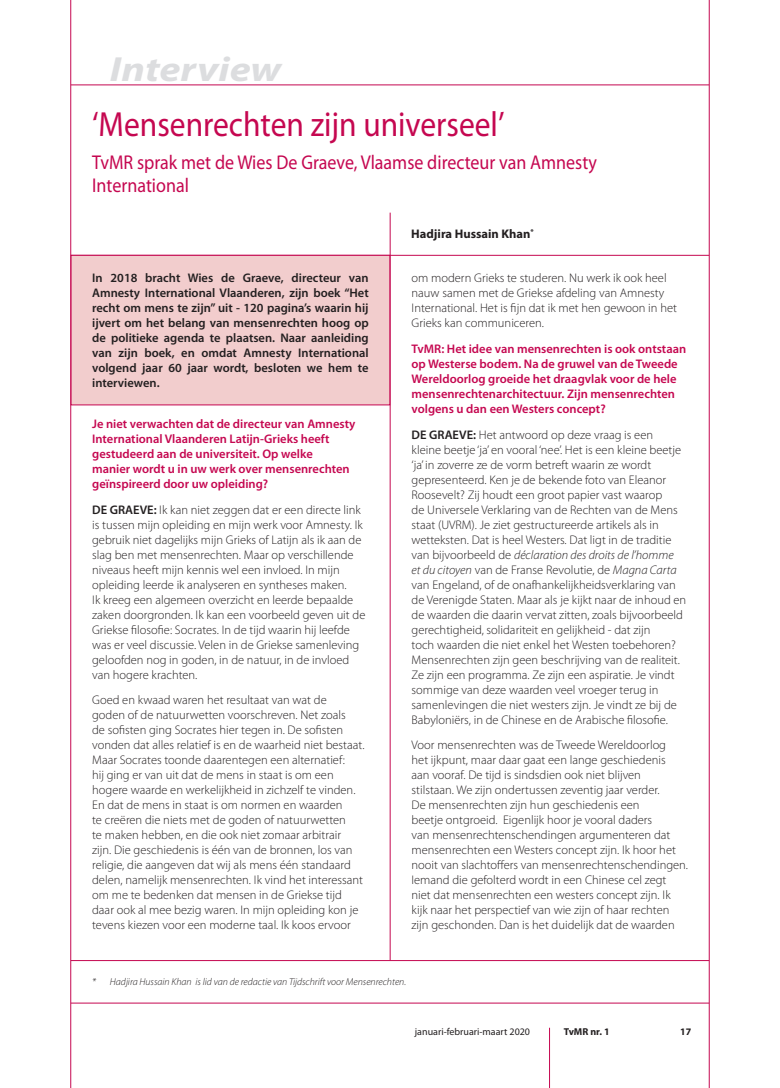
<style>
.page{position:relative;width:780px;height:1088px;background:#fff}
.page>*{position:absolute;margin:0;border:0;box-sizing:border-box;transform-origin:0 0}
.t1{font:35px "Myriad Pro";color:#c50750;scale:.9 1}
.t2{font:italic 700 35px "Myriad Pro";color:#dcdddf;scale:1.2 1}
.t3{font:20px/22.5px "Myriad Pro";color:#c50750;scale:.9 1}
.t4{font:300 12.5px/15px "Myriad Pro";color:#231f20}
.t5{font:600 12.5px/15px "Myriad Pro";color:#c50750}
.t6{font:600 12.5px/15px "Myriad Pro";color:#231f20;text-align:justify}
.t7{font:700 12.5px "Myriad Pro";color:#231f20}
.t8{font:italic 300 10px "Myriad Pro";color:#231f20}
.t9{font:10px "Myriad Pro";color:#231f20}
.t10{font:700 10px "Myriad Pro";color:#231f20}
.s1{font-weight:600}
.s2{font-style:italic}
</style>
<div class="page">
<hr style="left:70px;top:0;width:1px;height:1088px;background:#c50750">
<hr style="left:709px;top:0;width:1px;height:1088px;background:#c50750">
<hr style="left:71px;top:85px;width:638px;height:1px;background:#c50750">
<hr style="left:71px;top:1003px;width:638px;height:1px;background:#c50750">
<hr style="left:549px;top:1028px;width:1px;height:60px;background:#c50750">
<hr style="left:390px;top:213px;width:1px;height:747px;background:#c50750">
<hr style="left:71px;top:960px;width:638px;height:1px;background:#c50750">
<hr style="left:71px;top:255px;width:638px;height:1px;background:#c50750">
<div style="left:71px;top:255px;width:319px;height:150px;background:#f2cdcd;border:1px solid #c50750"></div>
<h1 class="t2" style="left:110px;top:47px;width:144px">Interview</h1>
<h1 class="t1" style="left:92px;top:103px;width:460px">‘Mensenrechten zijn universeel’</h1>
<h2 class="t3" style="left:92px;top:151px;width:562px">TvMR sprak met de Wies De Graeve, Vlaamse directeur van Amnesty<br>International</h2>
<p class="t6" style="left:92px;top:270px;width:278px">In 2018 bracht Wies de Graeve, directeur van Amnesty International Vlaanderen, zijn boek “Het recht om mens te zijn” uit - 120 pagina’s waarin hij ijvert om het belang van mensenrechten hoog op de politieke agenda te plaatsen. Naar aanleiding van zijn boek, en omdat Amnesty International volgend jaar 60 jaar wordt, besloten we hem te interviewen.</p>
<p class="t5" style="left:92px;top:416px;width:265px">Je niet verwachten dat de directeur van Amnesty International Vlaanderen Latijn-Grieks heeft gestudeerd aan de universiteit. Op welke<br>manier wordt u in uw werk over mensenrechten geïnspireerd door uw opleiding?</p>
<p class="t4" style="left:92px;top:502px;width:275px"><span class="s1">DE GRAEVE:</span> Ik kan niet zeggen dat er een directe link is tussen mijn opleiding en mijn werk voor Amnesty. Ik gebruik niet dagelijks mijn Grieks of Latijn als ik aan de slag ben met mensenrechten. Maar op verschillende niveaus heeft mijn kennis wel een invloed. In mijn opleiding leerde ik analyseren en syntheses maken.<br>Ik kreeg een algemeen overzicht en leerde bepaalde zaken doorgronden. Ik kan een voorbeeld geven uit de Griekse filosofie: Socrates. In de tijd waarin hij leefde was er veel discussie. Velen in de Griekse samenleving geloofden nog in goden, in de natuur, in de invloed van hogere krachten.</p>
<p class="t4" style="left:92px;top:692px;width:274px">Goed en kwaad waren het resultaat van wat de<br>goden of de natuurwetten voorschreven. Net zoals<br>de sofisten ging Socrates hier tegen in. De sofisten vonden dat alles relatief is en de waarheid niet bestaat.<br>Maar Socrates toonde daarentegen een alternatief:<br>hij ging er van uit dat de mens in staat is om een hogere waarde en werkelijkheid in zichzelf te vinden.<br>En dat de mens in staat is om normen en waarden<br>te creëren die niets met de goden of natuurwetten<br>te maken hebben, en die ook niet zomaar arbitrair<br>zijn. Die geschiedenis is één van de bronnen, los van religie, die aangeven dat wij als mens één standaard delen, namelijk mensenrechten. Ik vind het interessant om me te bedenken dat mensen in de Griekse tijd daar ook al mee bezig waren. In mijn opleiding kon je tevens kiezen voor een moderne taal. Ik koos ervoor</p>
<p class="t7" style="left:411px;top:226px;width:124px">Hadjira Hussain Khan<sup>*</sup></p>
<p class="t4" style="left:411px;top:270px;width:267px">om modern Grieks te studeren. Nu werk ik ook heel nauw samen met de Griekse afdeling van Amnesty International. Het is fijn dat ik met hen gewoon in het Grieks kan communiceren.</p>
<p class="t5" style="left:411px;top:341px;width:276px">TvMR: Het idee van mensenrechten is ook ontstaan op Westerse bodem. Na de gruwel van de Tweede Wereldoorlog groeide het draagvlak voor de hele mensenrechtenarchitectuur. Zijn mensenrechten volgens u dan een Westers concept?</p>
<p class="t4" style="left:411px;top:427px;width:276px"><span class="s1">DE GRAEVE:</span> Het antwoord op deze vraag is een<br>kleine beetje ‘ja’ en vooral ‘nee’. Het is een kleine beetje ‘ja’ in zoverre ze de vorm betreft waarin ze wordt gepresenteerd. Ken je de bekende foto van Eleanor Roosevelt? Zij houdt een groot papier vast waarop<br>de Universele Verklaring van de Rechten van de Mens staat (UVRM). Je ziet gestructureerde artikels als in wetteksten. Dat is heel Westers. Dat ligt in de traditie van bijvoorbeeld de <span class="s2">déclaration des droits de l’homme<br>et du citoyen</span> van de Franse Revolutie, de <span class="s2">Magna Carta </span>van Engeland, of de onafhankelijkheidsverklaring van de Verenigde Staten. Maar als je kijkt naar de inhoud en de waarden die daarin vervat zitten, zoals bijvoorbeeld gerechtigheid, solidariteit en gelijkheid - dat zijn<br>toch waarden die niet enkel het Westen toebehoren?<br>Mensenrechten zijn geen beschrijving van de realiteit.<br>Ze zijn een programma. Ze zijn een aspiratie. Je vindt sommige van deze waarden veel vroeger terug in samenlevingen die niet westers zijn. Je vindt ze bij de Babyloniërs, in de Chinese en de Arabische filosofie.</p>
<p class="t4" style="left:411px;top:737px;width:278px">Voor mensenrechten was de Tweede Wereldoorlog<br>het ijkpunt, maar daar gaat een lange geschiedenis<br>aan vooraf. De tijd is sindsdien ook niet blijven<br>stilstaan. We zijn ondertussen zeventig jaar verder.<br>De mensenrechten zijn hun geschiedenis een<br>beetje ontgroeid. Eigenlijk hoor je vooral daders<br>van mensenrechtenschendingen argumenteren dat mensenrechten een Westers concept zijn. Ik hoor het nooit van slachtoffers van mensenrechtenschendingen.<br>Iemand die gefolterd wordt in een Chinese cel zegt niet dat mensenrechten een westers concept zijn. Ik kijk naar het perspectief van wie zijn of haar rechten zijn geschonden. Dan is het duidelijk dat de waarden</p>
<p class="t8" style="left:92px;top:975px;width:315px">* Hadjira Hussain Khan is lid van de redactie van Tijdschrift voor Mensenrechten.</p>
<p class="t9" style="left:415px;top:1026px;width:117px">januari-februari-maart 2020</p>
<p class="t10" style="left:563px;top:1025px;width:47px">TvMR nr. 1</p>
<p class="t10" style="left:680px;top:1025px;width:13px">17</p>
</div>
